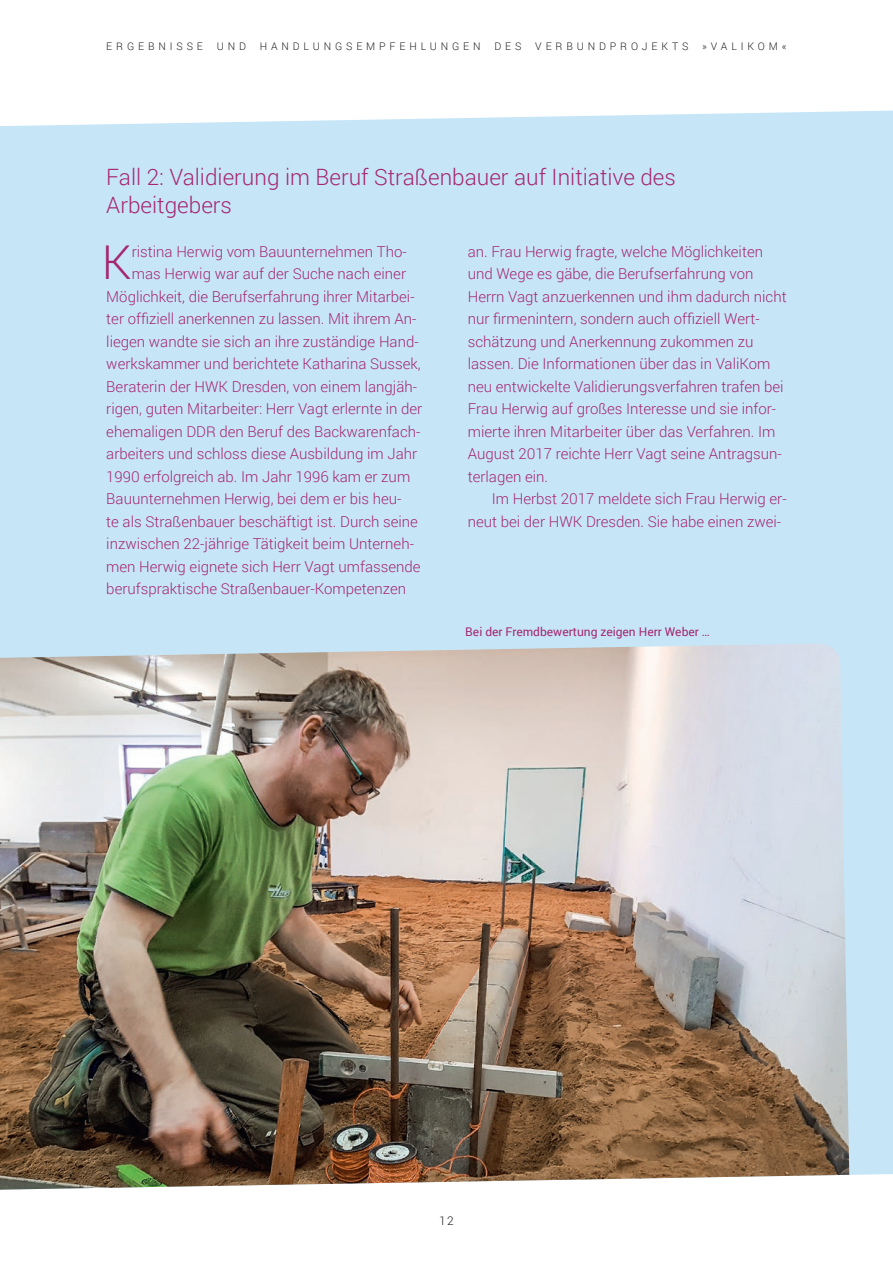
<style>
.page{position:relative;width:893px;height:1263px;background:#fff}
.page>*{position:absolute;margin:0;border:0;box-sizing:border-box;transform-origin:0 0}
.t1{font:300 46.65px "Roboto";color:#a52771}
.t2{font:300 22.5px/28.5px "Roboto";color:#a52771}
.t3{font:300 15px/22.5px "Roboto";color:#a52771}
.t4{font:12px "Roboto";color:#a52771}
.t5{font:300 12px "Roboto";color:#231f20}
.t6{font:300 10.5px "Roboto";letter-spacing:.37em;color:#231f20}
</style>
<div class="page">
<div style="left:0;top:110px;width:893px;height:1065px;background:#c6e6f8"></div>
<img style="left:0;top:643px;width:849px;height:547px">
<p class="t6" style="left:106px;top:38px;width:98px">ERGEBNISSE</p>
<p class="t6" style="left:217px;top:38px;width:31px">UND</p>
<p class="t6" style="left:260px;top:38px;width:222px">HANDLUNGSEMPFEHLUNGEN</p>
<p class="t6" style="left:494px;top:38px;width:29px">DES</p>
<p class="t6" style="left:535px;top:38px;width:155px">VERBUNDPROJEKTS</p>
<p class="t6" style="left:702px;top:38px;width:86px">»VALIKOM«</p>
<h2 class="t2" style="left:106px;top:162px;width:571px">Fall 2: Validierung im Beruf Straßenbauer auf Initiative des<br>Arbeitgebers</h2>
<h1 class="t1" style="left:102px;top:230px;width:31px">K</h1>
<p class="t3" style="left:132px;top:239px;width:276px">ristina Herwig vom Bauunternehmen Tho-</p>
<p class="t3" style="left:468px;top:239px;width:320px">an. Frau Herwig fragte, welche Möglichkeiten und Wege es gäbe, die Berufserfahrung von Herrn Vagt anzuerkennen und ihm dadurch nicht nur firmenintern, sondern auch offiziell Wert&shy;schätzung und Anerkennung zukommen zu lassen. Die Informationen über das in ValiKom neu entwickelte Validierungsverfahren trafen bei Frau Herwig auf großes Interesse und sie infor&shy;mierte ihren Mitarbeiter über das Verfahren. Im August 2017 reichte Herr Vagt seine Antragsun&shy;terlagen ein.</p>
<p class="t3" style="left:468px;top:487px;width:320px;text-indent:24px">Im Herbst 2017 meldete sich Frau Herwig er&shy;neut bei der HWK Dresden. Sie habe einen zwei-</p>
<p class="t3" style="left:132px;top:262px;width:276px">mas Herwig war auf der Suche nach einer</p>
<p class="t3" style="left:106px;top:284px;width:310px">Möglichkeit, die Berufserfahrung ihrer Mitarbei-</p>
<p class="t3" style="left:106px;top:307px;width:312px">ter offiziell anerkennen zu lassen. Mit ihrem An-</p>
<p class="t3" style="left:106px;top:329px;width:314px">liegen wandte sie sich an ihre zuständige Hand-</p>
<p class="t3" style="left:106px;top:352px;width:316px">werkskammer und berichtete Katharina Sussek,</p>
<p class="t3" style="left:106px;top:374px;width:312px">Beraterin der HWK Dresden, von einem langjäh-</p>
<p class="t3" style="left:106px;top:397px;width:318px">rigen, guten Mitarbeiter: Herr Vagt erlernte in der</p>
<p class="t3" style="left:106px;top:419px;width:316px">ehemaligen DDR den Beruf des Backwarenfach-</p>
<p class="t3" style="left:106px;top:442px;width:313px">arbeiters und schloss diese Ausbildung im Jahr</p>
<p class="t3" style="left:106px;top:464px;width:305px">1990 erfolgreich ab. Im Jahr 1996 kam er zum</p>
<p class="t3" style="left:106px;top:487px;width:297px">Bauunternehmen Herwig, bei dem er bis heu-</p>
<p class="t3" style="left:106px;top:509px;width:313px">te als Straßenbauer beschäftigt ist. Durch seine</p>
<p class="t3" style="left:106px;top:532px;width:309px">inzwischen 22-jährige Tätigkeit beim Unterneh-</p>
<p class="t3" style="left:106px;top:554px;width:316px">men Herwig eignete sich Herr Vagt umfassende</p>
<p class="t3" style="left:106px;top:577px;width:301px">berufspraktische Straßenbauer-Kompetenzen</p>
<p class="t4" style="left:465px;top:623px;width:246px">Bei der Fremdbewertung zeigen Herr Weber …</p>
<p class="t5" style="left:439px;top:1212px;width:16px">12</p>
</div>
